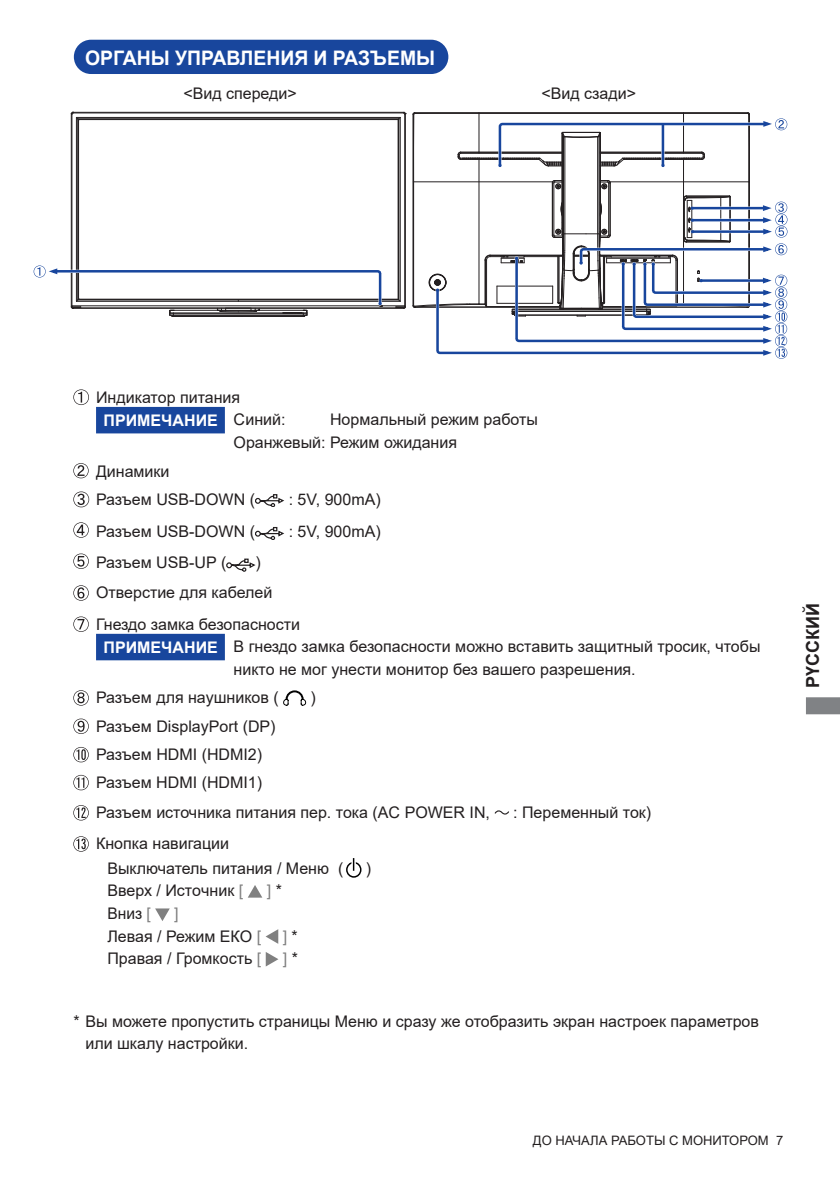
<style>
.page{position:relative;width:840px;height:1191px;background:#fff}
.page>*{position:absolute;margin:0;border:0;box-sizing:border-box;transform-origin:0 0}
.t1{font:700 20px "Arial";letter-spacing:-.005em;color:#fff}
.t2{font:700 18px "Arial";color:#231f20}
.t3{font:16px/22.6px "Arial";color:#231f20}
.t4{font:700 16px "Arial";color:#fff}
.t5{font:16px "Arial";color:#808080}
.t6{font:13px "Arial";color:#231f20}
.s1{color:#808080}
.s2{color:#231f20}
</style>
<div class="page">
<svg style="left:806px;top:697px;width:33px;height:17px"></svg>
<div style="left:75px;top:41px;width:372px;height:32px;background:#18469d;border-radius:16px"></div>
<div style="left:74px;top:40px;width:374px;height:34px;border:2px solid #18469d;border-radius:16px"></div>
<svg style="left:73px;top:389px;width:16px;height:16px"></svg>
<svg style="left:73px;top:463px;width:16px;height:15px"></svg>
<svg style="left:73px;top:491px;width:16px;height:16px"></svg>
<svg style="left:255px;top:494px;width:29px;height:13px"></svg>
<svg style="left:73px;top:522px;width:16px;height:16px"></svg>
<svg style="left:255px;top:527px;width:29px;height:12px"></svg>
<svg style="left:73px;top:553px;width:16px;height:16px"></svg>
<svg style="left:226px;top:558px;width:29px;height:13px"></svg>
<svg style="left:73px;top:585px;width:16px;height:15px"></svg>
<svg style="left:73px;top:616px;width:16px;height:16px"></svg>
<svg style="left:73px;top:690px;width:16px;height:15px"></svg>
<svg style="left:283px;top:690px;width:23px;height:16px"></svg>
<svg style="left:73px;top:718px;width:16px;height:16px"></svg>
<svg style="left:73px;top:747px;width:16px;height:15px"></svg>
<svg style="left:73px;top:775px;width:16px;height:15px"></svg>
<svg style="left:73px;top:805px;width:16px;height:15px"></svg>
<svg style="left:494px;top:810px;width:15px;height:4px"></svg>
<svg style="left:73px;top:836px;width:16px;height:15px"></svg>
<svg style="left:248px;top:885px;width:14px;height:12px"></svg>
<svg style="left:155px;top:908px;width:15px;height:13px"></svg>
<svg style="left:265px;top:929px;width:13px;height:14px"></svg>
<svg style="left:265px;top:952px;width:13px;height:14px"></svg>
<hr style="left:71px;top:114px;width:1px;height:193px;background:#231f20">
<hr style="left:72px;top:114px;width:1px;height:192px;background:#231f20">
<hr style="left:76px;top:117px;width:1px;height:184px;background:#231f20">
<hr style="left:77px;top:119px;width:1px;height:181px;background:#231f20">
<hr style="left:78px;top:118px;width:320px;height:1px;background:#231f20">
<hr style="left:76px;top:117px;width:324px;height:1px;background:#231f20">
<hr style="left:73px;top:113px;width:330px;height:1px;background:#231f20">
<hr style="left:73px;top:112px;width:331px;height:1px;background:#231f20">
<hr style="left:398px;top:119px;width:1px;height:181px;background:#231f20">
<hr style="left:399px;top:117px;width:1px;height:184px;background:#231f20">
<hr style="left:404px;top:114px;width:1px;height:192px;background:#231f20">
<hr style="left:405px;top:114px;width:1px;height:193px;background:#231f20">
<svg style="left:398px;top:112px;width:8px;height:8px"></svg>
<svg style="left:71px;top:112px;width:8px;height:8px"></svg>
<hr style="left:78px;top:120px;width:1px;height:179px;background:#231f20">
<hr style="left:78px;top:119px;width:320px;height:1px;background:#231f20">
<hr style="left:397px;top:120px;width:1px;height:179px;background:#231f20">
<svg style="left:34px;top:265px;width:371px;height:52px"></svg>
<hr style="left:561px;top:133px;width:1px;height:99px;background:#231f20">
<hr style="left:563px;top:137px;width:1px;height:97px;background:#231f20">
<hr style="left:564px;top:137px;width:1px;height:97px;background:#231f20">
<hr style="left:597px;top:137px;width:1px;height:97px;background:#231f20">
<hr style="left:598px;top:137px;width:1px;height:97px;background:#231f20">
<hr style="left:599px;top:133px;width:1px;height:89px;background:#231f20">
<hr style="left:412px;top:114px;width:1px;height:192px;background:#231f20">
<hr style="left:478px;top:159px;width:1px;height:145px;background:#231f20">
<hr style="left:551px;top:183px;width:1px;height:52px;background:#231f20">
<hr style="left:553px;top:183px;width:1px;height:52px;background:#231f20">
<hr style="left:608px;top:183px;width:1px;height:52px;background:#231f20">
<hr style="left:609px;top:183px;width:1px;height:52px;background:#231f20">
<hr style="left:682px;top:159px;width:1px;height:39px;background:#231f20">
<hr style="left:748px;top:114px;width:1px;height:192px;background:#231f20">
<hr style="left:413px;top:182px;width:1px;height:124px;background:#231f20">
<svg style="left:412px;top:112px;width:374px;height:77px"></svg>
<svg style="left:412px;top:195px;width:375px;height:164px"></svg>
<div style="left:346px;top:862px;width:15px;height:15px;border:1px solid #000;border-radius:50%"></div>
<svg style="left:351px;top:858px;width:4px;height:12px"></svg>
<svg style="left:352px;top:858px;width:2px;height:12px"></svg>
<div style="left:96px;top:407px;width:129px;height:26px;background:#18469d"></div>
<div style="left:96px;top:634px;width:129px;height:26px;background:#18469d"></div>
<p class="t1" style="left:85px;top:43px;width:351px">ОРГАНЫ УПРАВЛЕНИЯ И РАЗЪЕМЫ</p>
<p class="t3" style="left:183px;top:82px;width:115px">&lt;Вид спереди&gt;</p>
<p class="t3" style="left:541px;top:82px;width:96px">&lt;Вид сзади&gt;</p>
<p class="t3" style="left:233px;top:386px;width:53px;text-indent:-137px">Индикатор питания<br>Синий:</p>
<p class="t3" style="left:233px;top:408px;width:306px;text-indent:96px">Hормальный режим работы<br>Оранжевый: Режим ожидания</p>
<p class="t3" style="left:96px;top:456px;width:160px;line-height:28.4px">Динамики<br>Разъем USB-DOWN (</p>
<p class="t4" style="left:103px;top:409px;width:116px">ПРИМЕЧАНИЕ</p>
<p class="t3" style="left:288px;top:488px;width:93px">: 5V, 900mA)</p>
<p class="t3" style="left:96px;top:520px;width:160px">Разъем USB-DOWN (</p>
<p class="t3" style="left:288px;top:520px;width:93px">: 5V, 900mA)</p>
<p class="t3" style="left:96px;top:551px;width:132px">Разъем USB-UP (</p>
<p class="t3" style="left:96px;top:547px;width:205px;line-height:30.6px;text-indent:159px">)<br>Oтверстие для кабелей<br>Гнездо замка безопасности</p>
<p class="t3" style="left:233px;top:635px;width:528px">В гнездо замка безопасности можно вставить защитный тросик, чтобы никто не мог унести монитор без вашего разрешения.</p>
<p class="t3" style="left:96px;top:686px;width:184px">Разъем для наушников (</p>
<p class="t3" style="left:310px;top:686px;width:7px">)</p>
<p class="t3" style="left:96px;top:711px;width:395px;line-height:28.8px">Разъем DisplayPort (DP)<br>Разъем HDMI (HDMI2)<br>Разъем HDMI (HDMI1)<br>Разъем источника питания пер. тока (AC POWER IN,</p>
<p class="t4" style="left:103px;top:636px;width:116px">ПРИМЕЧАНИЕ</p>
<p class="t3" style="left:513px;top:801px;width:139px">: Переменный ток)</p>
<p class="t3" style="left:107px;top:831px;width:237px;line-height:24px;text-indent:-11px">Кнопка навигации<br>Выключатель питания / Меню (</p>
<p class="t3" style="left:107px;top:879px;width:137px">Вверх / Иcтoчник <span class="s1">[</span></p>
<p class="t5" style="left:267px;top:879px;width:17px">] <span class="s2">*</span></p>
<p class="t3" style="left:107px;top:902px;width:45px">Вниз <span class="s1">[</span></p>
<p class="t3" style="left:107px;top:902px;width:155px;text-indent:67px"><span class="s1">]<br></span>Левая / Режим EКО <span class="s1">[</span></p>
<p class="t5" style="left:282px;top:925px;width:17px">] <span class="s2">*</span></p>
<p class="t3" style="left:107px;top:947px;width:155px">Правая / Громкость <span class="s1">[</span></p>
<p class="t5" style="left:283px;top:947px;width:17px">] <span class="s2">*</span></p>
<p class="t3" style="left:365px;top:856px;width:7px">)</p>
<p class="t3" style="left:85px;top:1009px;width:674px;text-indent:-12px">* Вы можете пропустить страницы Mеню и сразу же отобразить экран настроек параметров или шкалу настройки.</p>
<p class="t2" style="left:799px;top:688px;width:86px;rotate:-90deg">РҮССКИЙ</p>
<p class="t6" style="left:532px;top:1131px;width:251px">ДО НАЧАЛА РАБОТЫ С МОНИТОРОМ 7</p>
</div>
